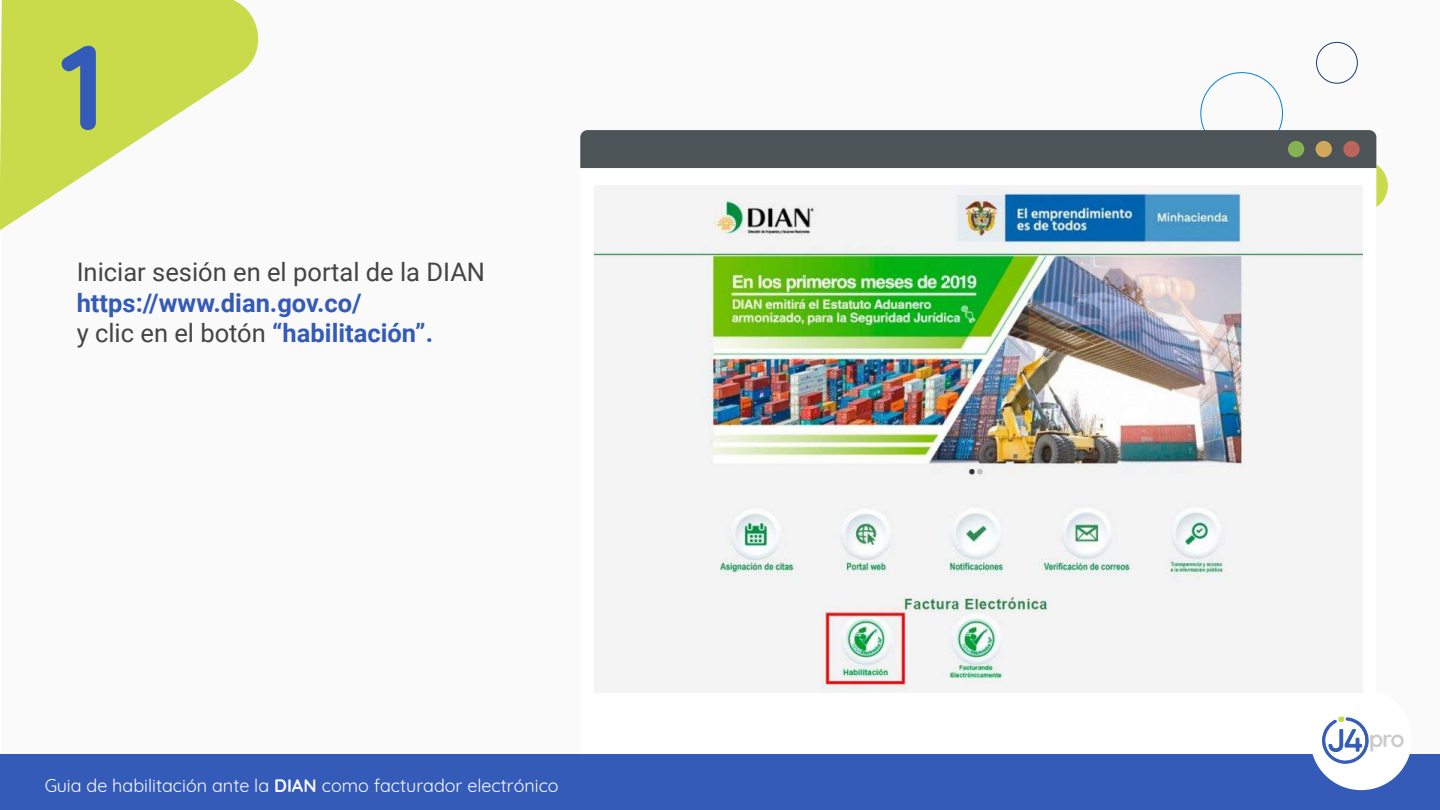
<style>
.page{position:relative;width:1440px;height:810px;background:#fff}
.page>*{position:absolute;margin:0;border:0;box-sizing:border-box;transform-origin:0 0}
.t1{font:700 120.45px "Quicksand";color:#345bb7}
.t2{font:700 25.5px/30.6px "Roboto";color:#345bb7}
.t3{font:25.5px "Roboto";color:#444}
.t4{font:18px "Quicksand";color:#fafafa}
.s1{font-weight:400;color:#444}
.s2{font-weight:700}
</style>
<div class="page">
<div style="left:2px;top:0;width:1438px;height:803px;background:#fafafa"></div>
<div style="left:1316px;top:42px;width:42px;height:42px;border:1px solid #193b6d;border-radius:50%"></div>
<svg style="left:1337px;top:160px;width:51px;height:51px"></svg>
<div style="left:580px;top:130px;width:796px;height:38px;background:#4c5457"></div>
<div style="left:1288px;top:141px;width:16px;height:16px;background:#86b253;border-radius:50%"></div>
<div style="left:1316px;top:141px;width:16px;height:16px;background:#cfa85a;border-radius:50%"></div>
<div style="left:1343px;top:141px;width:17px;height:16px;background:#bc655d;border-radius:50%"></div>
<div style="left:0;top:755px;width:1440px;height:55px;background:#345bb7"></div>
<div style="left:1310px;top:689px;width:102px;height:101px;background:#fff;border-radius:50%"></div>
<svg style="left:1322px;top:717px;width:82px;height:47px"></svg>
<img style="left:594px;top:186px;width:768px;height:507px">
<svg style="left:0;top:0;width:259px;height:230px;fill:#c9da4b"></svg>
<h1 class="t1" style="left:61px;top:-12px;width:45px">1</h1>
<p class="t3" style="left:77px;top:254px;width:410px">Iniciar sesión en el portal de la DIAN</p>
<p class="t2" style="left:77px;top:287px;width:358px">https://www.dian.gov.co/<br><span class="s1">y clic en el botón</span> “habilitación”.</p>
<p class="t4" style="left:44px;top:771px;width:516px">Guia de habilitación ante la <span class="s2">DIAN</span> como facturador electrónico</p>
</div>
